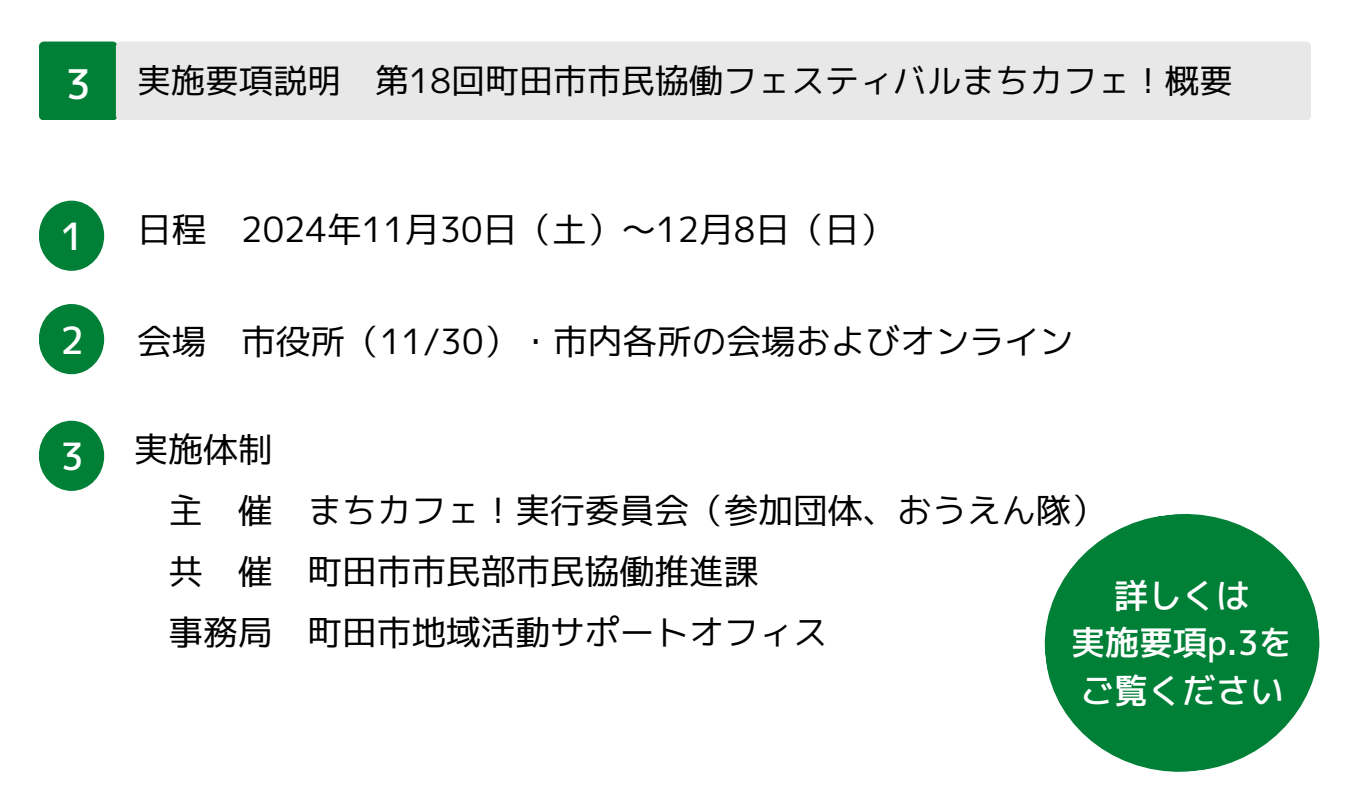
<style>
.page{position:relative;width:1350px;height:810px;background:#fff}
.page>*{position:absolute;margin:0;border:0;box-sizing:border-box;transform-origin:0 0}
.t1{font:37.5px "mplus 1 p medium";color:#fff}
.t2{font:34.7px/60.8px "mplus 1 p regular";color:#000}
.t3{font:34px "mplus 1 p regular";color:#000}
.t4{font:34px/47.2px "mplus 1 p medium";color:#fff;text-align:center}
.s1{font-family:"mplus 1 p medium";font-size:40.8px;color:#fff}
</style>
<div class="page">
<div style="left:39px;top:42px;width:79px;height:78px;background:#008037;border-radius:5px"></div>
<div style="left:116px;top:42px;width:1195px;height:78px;background:#e8e8e8;border-radius:5px"></div>
<div style="left:39px;top:201px;width:65px;height:70px;background:#008037;border-radius:50%"></div>
<div style="left:39px;top:304px;width:65px;height:70px;background:#008037;border-radius:50%"></div>
<div style="left:39px;top:421px;width:65px;height:70px;background:#008037;border-radius:50%"></div>
<svg style="left:1044px;top:513px;width:276px;height:259px;fill:#008037"></svg>
<p class="t3" style="left:66px;top:57px;width:1169px"><span class="s1">3</span> 実施要項説明 第18回町田市市民協働フェスティバルまちカフェ！概要</p>
<p class="t1" style="left:60px;top:209px;width:25px">1</p>
<p class="t2" style="left:137px;top:198px;width:759px">日程 2024年11月30日（土）～12月8日（日）</p>
<p class="t1" style="left:60px;top:313px;width:25px">2</p>
<p class="t1" style="left:60px;top:430px;width:25px">3</p>
<p class="t2" style="left:137px;top:311px;width:938px">会場 市役所（11/30）・市内各所の会場およびオンライン</p>
<p class="t2" style="left:169px;top:419px;width:938px;text-indent:-35px">実施体制<br>主 催 まちカフェ！実行委員会（参加団体、おうえん隊）共 催 町田市市民部市民協働推進課<br>事務局 町田市地域活動サポートオフィス</p>
<p class="t4" style="left:1071px;top:572px;width:223px">詳しくは<br>実施要項p.3をご覧ください</p>
</div>
